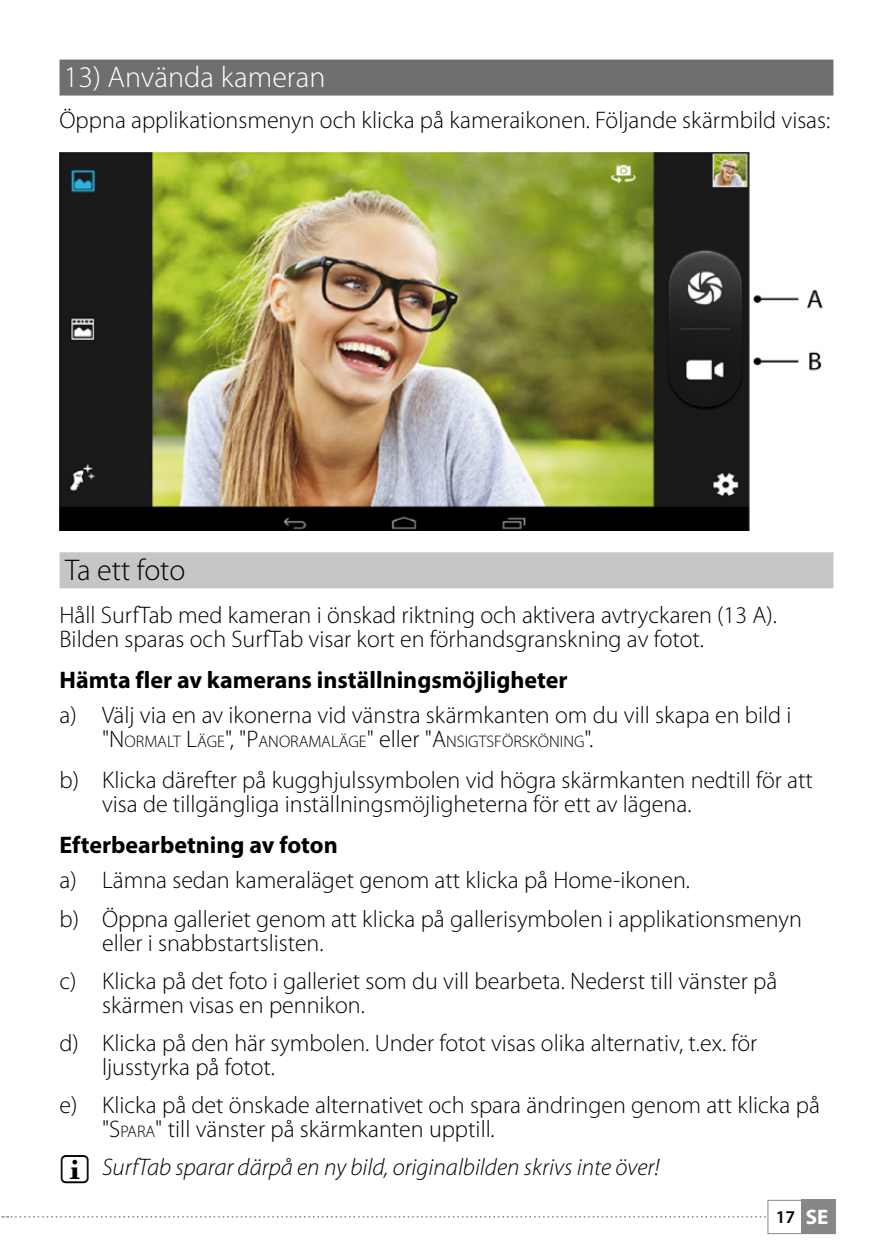
<style>
.page{position:relative;width:893px;height:1259px;background:#fff}
.page>*{position:absolute;margin:0;border:0;box-sizing:border-box;transform-origin:0 0}
.t1{font:300 30px "Myriad Pro";color:#fff}
.t2{font:300 30px "Myriad Pro";letter-spacing:-.005em;color:#000}
.t3{font:300 24px/38.1px "Myriad Pro";color:#000}
.t4{font:italic 300 24px/38.1px "Myriad Pro";color:#000}
.t5{font:700 24px "Myriad Pro";color:#000}
.t6{font:600 18px "Myriad Pro";color:#000}
.t7{font:300 16.8px "Myriad Pro";color:#000}
.s1{font-size:24px}
.s2{font-style:normal}
.s3{font-style:normal;font-size:16.8px}
.s4{font-weight:700;font-size:21px;color:#fff}
</style>
<div class="page">
<div style="left:801px;top:1200px;width:35px;height:34px;background:#878787"></div>
<div style="left:767px;top:1200px;width:69px;height:34px;border:1px solid #878787"></div>
<svg style="left:1px;top:1216px;width:765px;height:1px"></svg>
<div style="left:60px;top:60px;width:773px;height:36px;background:#706f6f"></div>
<div style="left:60px;top:552px;width:773px;height:36px;background:#c6c6c6"></div>
<img style="left:60px;top:152px;width:763px;height:378px">
<p class="t1" style="left:64px;top:61px;width:263px">13) Använda kameran</p>
<p class="t3" style="left:60px;top:101px;width:772px">Öppna applikationsmenyn och klicka på kameraikonen. Följande skärmbild visas:</p>
<p class="t2" style="left:65px;top:553px;width:122px">Ta ett foto</p>
<p class="t3" style="left:60px;top:604px;width:719px;line-height:24px">Håll SurfTab med kameran i önskad riktning och aktivera avtryckaren (13 A).<br>Bilden sparas och SurfTab visar kort en förhandsgranskning av fotot.</p>
<p class="t5" style="left:60px;top:664px;width:510px">Hämta fler av kamerans inställningsmöjligheter</p>
<p class="t3" style="left:60px;top:697px;width:734px">a) Välj via en av ikonerna vid vänstra skärmkanten om du vill skapa en bild i</p>
<p class="t7" style="left:102px;top:732px;width:493px"><span class="s1">"</span><span class="s1">N</span> ORMALT <span class="s1">L</span>ÄGE<span class="s1">", "</span><span class="s1">P</span>ANORAMALÄGE<span class="s1">" eller "</span><span class="s1">A</span>NSIGTSFÖRSKÖNING<span class="s1">".</span></p>
<p class="t3" style="left:102px;top:769px;width:712px;line-height:24px;text-indent:-43px">b) Klicka därefter på kugghjulssymbolen vid högra skärmkanten nedtill för att visa de tillgängliga inställningsmöjligheterna för ett av lägena.</p>
<p class="t5" style="left:60px;top:829px;width:280px">Efterbearbetning av foton</p>
<p class="t3" style="left:60px;top:862px;width:744px">a) Lämna sedan kameraläget genom att klicka på Home-ikonen.<br>b) Öppna galleriet genom att klicka på gallerisymbolen i applikationsmenyn</p>
<p class="t3" style="left:60px;top:924px;width:719px;text-indent:43px">eller i snabbstartslisten.<br>c) Klicka på det foto i galleriet som du vill bearbeta. Nederst till vänster på</p>
<p class="t3" style="left:60px;top:986px;width:699px;text-indent:43px">skärmen visas en pennikon.<br>d) Klicka på den här symbolen. Under fotot visas olika alternativ, t.ex. för</p>
<p class="t3" style="left:60px;top:1048px;width:762px;text-indent:43px">ljusstyrka på fotot.<br>e) Klicka på det önskade alternativet och spara ändringen genom att klicka på</p>
<p class="t4" style="left:102px;top:1110px;width:559px"><span class="s2">"</span><span class="s2">S</span><span class="s3">PARA</span><span class="s2">" till vänster på skärmkanten upptill.<br></span>SurfTab sparar därpå en ny bild, originalbilden skrivs inte över!</p>
<p class="t6" style="left:776px;top:1206px;width:54px">17 <span class="s4">SE</span></p>
</div>
